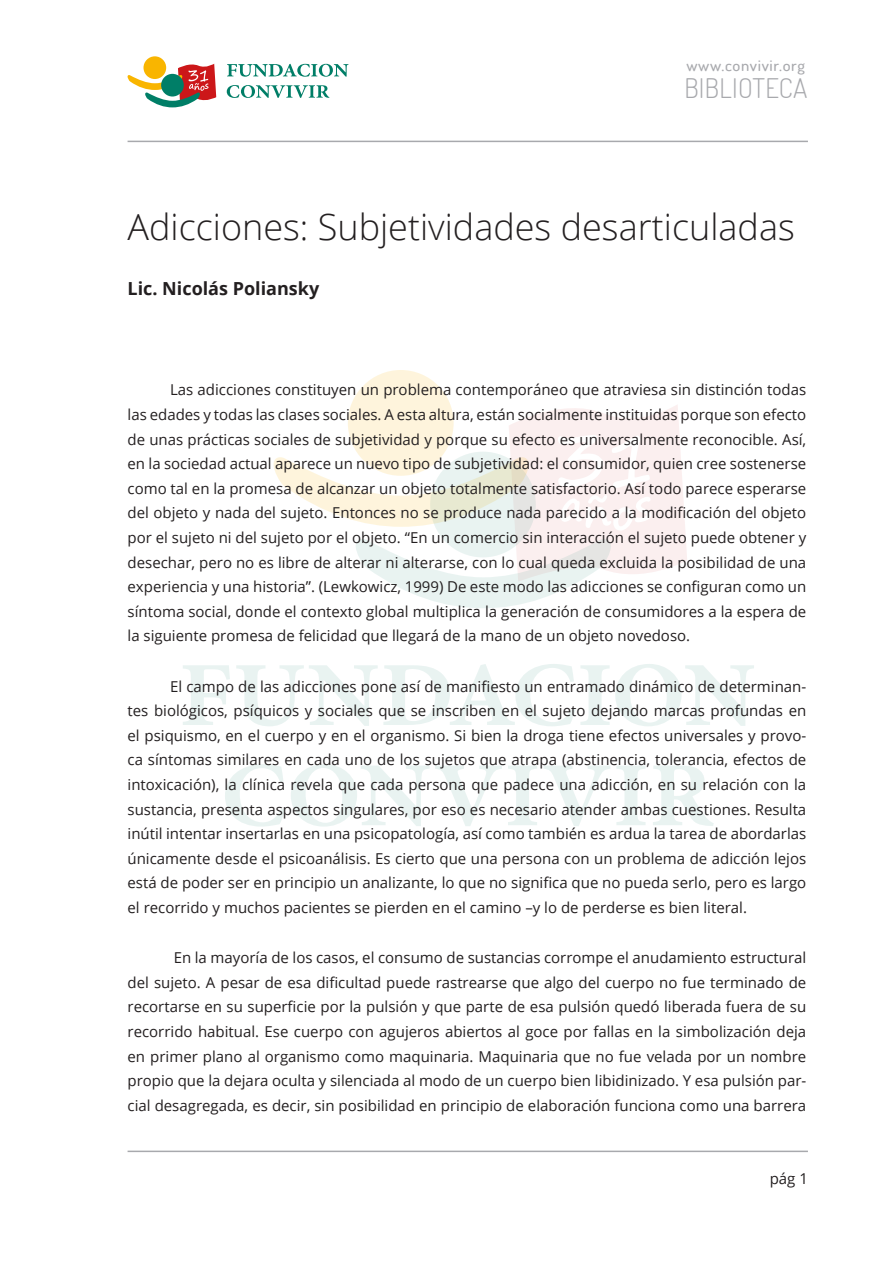
<style>
.page{position:relative;width:893px;height:1263px;background:#fff}
.page>*{position:absolute;margin:0;border:0;box-sizing:border-box;transform-origin:0 0}
.Título{font:300 36px "Open Sans";color:#231f20}
.t1{font:300 27px "Dosis";letter-spacing:.01em;color:#a8a9ad}
.Autor{font:700 18px "Open Sans";color:#231f20}
.Texto{font:15px/24.6px "Open Sans";color:#231f20;text-align:justify}
.t2{font:500 15px "Dosis";letter-spacing:.04em;color:#a8a9ad;scale:1.1 1}
</style>
<div class="page">
<div style="left:348px;top:370px;width:106px;height:106px;background:#fef4dc;border-radius:50%"></div>
<svg style="left:183px;top:665px;width:47px;height:60px"></svg>
<svg style="left:236px;top:664px;width:518px;height:62px"></svg>
<svg style="left:225px;top:764px;width:60px;height:63px"></svg>
<svg style="left:291px;top:764px;width:211px;height:63px"></svg>
<svg style="left:508px;top:766px;width:29px;height:59px"></svg>
<svg style="left:544px;top:766px;width:66px;height:60px"></svg>
<svg style="left:616px;top:766px;width:30px;height:59px"></svg>
<svg style="left:653px;top:766px;width:61px;height:60px"></svg>
<svg style="left:273px;top:403px;width:414px;height:205px"></svg>
<svg style="left:143px;top:56px;width:23px;height:23px"></svg>
<svg style="left:128px;top:62px;width:88px;height:45px"></svg>
<svg style="left:227px;top:64px;width:121px;height:13px"></svg>
<svg style="left:227px;top:85px;width:102px;height:13px"></svg>
<hr style="left:128px;top:1150px;width:680px;height:2px;background:#a8a9ad">
<hr style="left:128px;top:141px;width:680px;height:1px;background:#a8a9ad">
<p class="t2" style="left:686px;top:56px;width:109px">www.convivir.org</p>
<h2 class="t1" style="left:684px;top:70px;width:125px">BIBLIOTECA</h2>
<p class="Título" style="left:128px;top:202px;width:669px">Adicciones: Subjetividades desarticuladas</p>
<p class="Autor" style="left:128px;top:276px;width:193px">Lic. Nicolás Poliansky</p>
<p class="Texto" style="left:128px;top:377px;width:680px;text-indent:43px">Las adicciones constituyen un problema contemporáneo que atraviesa sin distinción todas las edades y todas las clases sociales. A esta altura, están socialmente instituidas porque son efecto de unas prácticas sociales de subjetividad y porque su efecto es universalmente reconocible. Así, en la sociedad actual aparece un nuevo tipo de subjetividad: el consumidor, quien cree sostenerse como tal en la promesa de alcanzar un objeto totalmente satisfactorio. Así todo parece esperarse del objeto y nada del sujeto. Entonces no se produce nada parecido a la modificación del objeto por el sujeto ni del sujeto por el objeto. “En un comercio sin interacción el sujeto puede obtener y desechar, pero no es libre de alterar ni alterarse, con lo cual queda excluida la posibilidad de una experiencia y una historia”. (Lewkowicz, 1999) De este modo las adicciones se configuran como un síntoma social, donde el contexto global multiplica la generación de consumidores a la espera de la siguiente promesa de felicidad que llegará de la mano de un objeto novedoso.</p>
<p class="Texto" style="left:128px;top:673px;width:680px;text-indent:43px">El campo de las adicciones pone así de manifiesto un entramado dinámico de determinan&shy;tes biológicos, psíquicos y sociales que se inscriben en el sujeto dejando marcas profundas en el psiquismo, en el cuerpo y en el organismo. Si bien la droga tiene efectos universales y provo&shy;ca síntomas similares en cada uno de los sujetos que atrapa (abstinencia, tolerancia, efectos de intoxicación), la clínica revela que cada persona que padece una adicción, en su relación con la sustancia, presenta aspectos singulares, por eso es necesario atender ambas cuestiones. Resulta inútil intentar insertarlas en una psicopatología, así como también es ardua la tarea de abordarlas únicamente desde el psicoanálisis. Es cierto que una persona con un problema de adicción lejos está de poder ser en principio un analizante, lo que no significa que no pueda serlo, pero es largo el recorrido y muchos pacientes se pierden en el camino –y lo de perderse es bien literal.</p>
<p class="Texto" style="left:128px;top:945px;width:680px;text-indent:46px">En la mayoría de los casos, el consumo de sustancias corrompe el anudamiento estructural del sujeto. A pesar de esa dificultad puede rastrearse que algo del cuerpo no fue terminado de recortarse en su superficie por la pulsión y que parte de esa pulsión quedó liberada fuera de su recorrido habitual. Ese cuerpo con agujeros abiertos al goce por fallas en la simbolización deja en primer plano al organismo como maquinaria. Maquinaria que no fue velada por un nombre propio que la dejara oculta y silenciada al modo de un cuerpo bien libidinizado. Y esa pulsión par&shy;cial desagregada, es decir, sin posibilidad en principio de elaboración funciona como una barrera</p>
<p class="Texto" style="left:770px;top:1165px;width:40px">pág 1</p>
</div>
